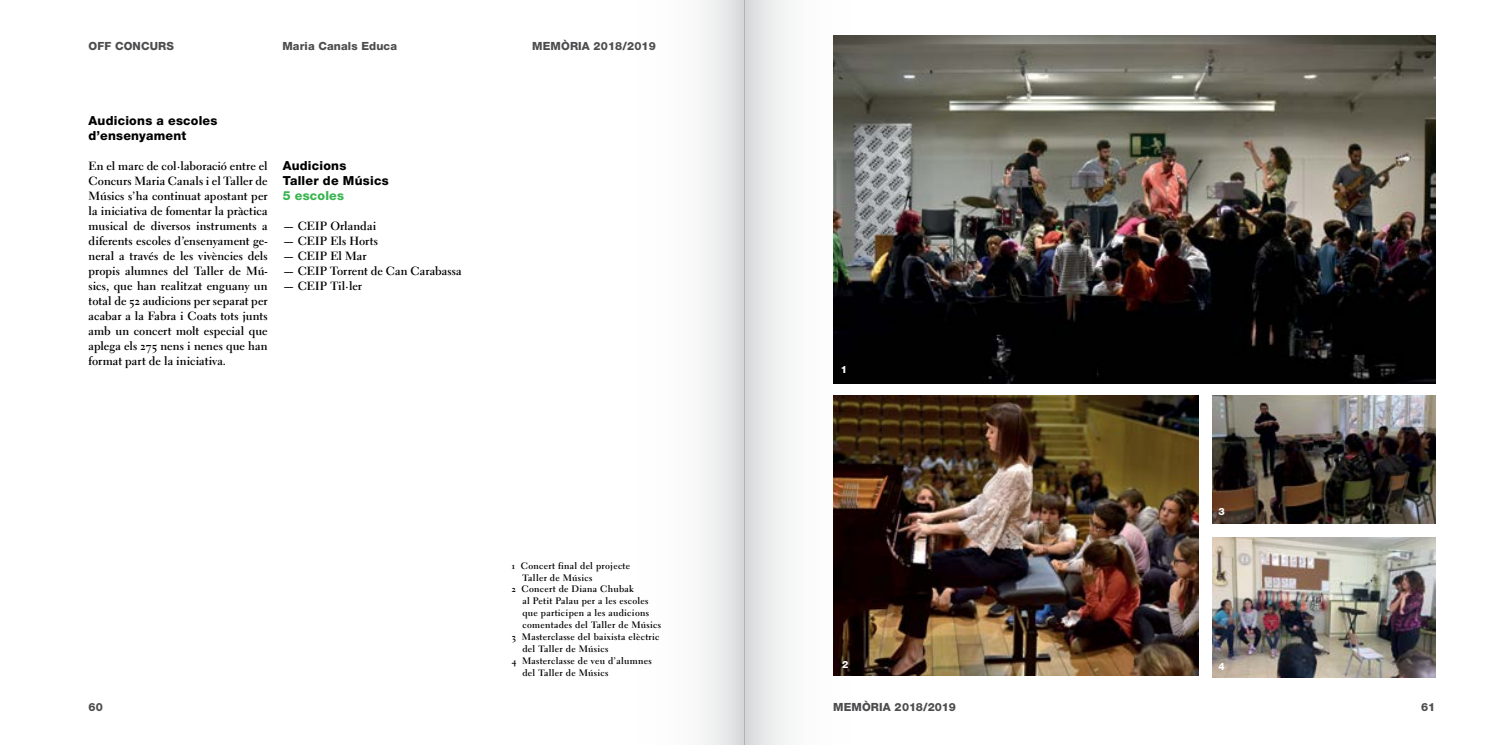
<style>
.page{position:relative;width:1489px;height:745px;background:#fff}
.page>*{position:absolute;margin:0;border:0;box-sizing:border-box;transform-origin:0 0}
.t1{font:800 12.5px/15px "Helvetica Neue LT";letter-spacing:.02em;color:#000}
.t2{font:800 12.5px "Helvetica Neue LT";letter-spacing:.02em;color:#38b54f}
.t3{font:11.88px/15px "Electra LH Bold Os F";letter-spacing:.005em;color:#000;text-align:justify}
.t4{font:800 11.25px "Helvetica Neue LT";letter-spacing:.01em;color:#4d4d4f}
.t5{font:800 10px "Helvetica Neue LT";color:#fff}
.t6{font:9.38px "Electra LH Bold Os F";letter-spacing:.03em;color:#000}
</style>
<div class="page">
<div style="left:594px;top:0;width:150px;height:744px;background:linear-gradient(to right,#fff,#e8e8e9)"></div>
<svg style="left:744px;top:0;width:151px;height:744px"></svg>
<img style="left:833px;top:395px;width:365px;height:280px">
<img style="left:833px;top:36px;width:602px;height:347px">
<img style="left:1212px;top:395px;width:223px;height:127px">
<img style="left:1212px;top:537px;width:223px;height:139px">
<p class="t4" style="left:89px;top:40px;width:87px">OFF Concurs</p>
<p class="t4" style="left:282px;top:40px;width:116px">Maria Canals Educa</p>
<p class="t4" style="left:532px;top:40px;width:125px">MEMÒRIA 2018/2019</p>
<p class="t1" style="left:89px;top:113px;width:130px">Audicions a escoles d’ensenyament</p>
<p class="t3" style="left:89px;top:158px;width:181px">En el marc de col·laboració entre el Concurs Maria Canals i el Taller de Músics s’ha continuat apostant per la iniciativa de fomentar la pràctica musical de diversos instruments a diferents escoles d’ensenyament ge&shy;neral a través de les vivències dels propis alumnes del Taller de Mú&shy;sics, que han realitzat enguany un total de 52 audicions per separat per acabar a la Fabra i Coats tots junts amb un concert molt especial que aplega els 275 nens i nenes que han format part de la iniciativa.</p>
<p class="t1" style="left:283px;top:158px;width:107px">Audicions<br>Taller de Músics</p>
<p class="t2" style="left:283px;top:188px;width:63px">5 escoles</p>
<p class="t3" style="left:283px;top:218px;width:95px">— CEIP Orlandai</p>
<p class="t3" style="left:283px;top:233px;width:97px">— CEIP Els Horts</p>
<p class="t3" style="left:283px;top:248px;width:86px">— CEIP El Mar</p>
<p class="t3" style="left:283px;top:263px;width:180px">— CEIP Torrent de Can Carabassa</p>
<p class="t3" style="left:283px;top:278px;width:81px">— CEIP Til·ler</p>
<p class="t6" style="left:512px;top:559px;width:120px">1 Concert final del projecte</p>
<p class="t6" style="left:522px;top:571px;width:72px">Taller de Músics</p>
<p class="t6" style="left:512px;top:583px;width:123px">2 Concert de Diana Chubak</p>
<p class="t6" style="left:522px;top:595px;width:127px">al Petit Palau per a les escoles</p>
<p class="t6" style="left:522px;top:606px;width:128px">que participen a les audicions</p>
<p class="t6" style="left:522px;top:618px;width:140px">comentades del Taller de Músics</p>
<p class="t6" style="left:512px;top:630px;width:149px">3 Masterclasse del baixista elèctric</p>
<p class="t6" style="left:522px;top:642px;width:87px">del Taller de Músics</p>
<p class="t6" style="left:512px;top:654px;width:141px">4 Masterclasse de veu d’alumnes</p>
<p class="t6" style="left:522px;top:666px;width:87px">del Taller de Músics</p>
<p class="t5" style="left:840px;top:363px;width:8px">1</p>
<p class="t5" style="left:842px;top:658px;width:8px">2</p>
<p class="t5" style="left:1218px;top:505px;width:8px">3</p>
<p class="t5" style="left:1218px;top:659px;width:8px">4</p>
<p class="t4" style="left:89px;top:700px;width:16px">60</p>
<p class="t4" style="left:833px;top:700px;width:124px">MEMÒRIA 2018/2019</p>
<p class="t4" style="left:1420px;top:700px;width:16px">61</p>
</div>
